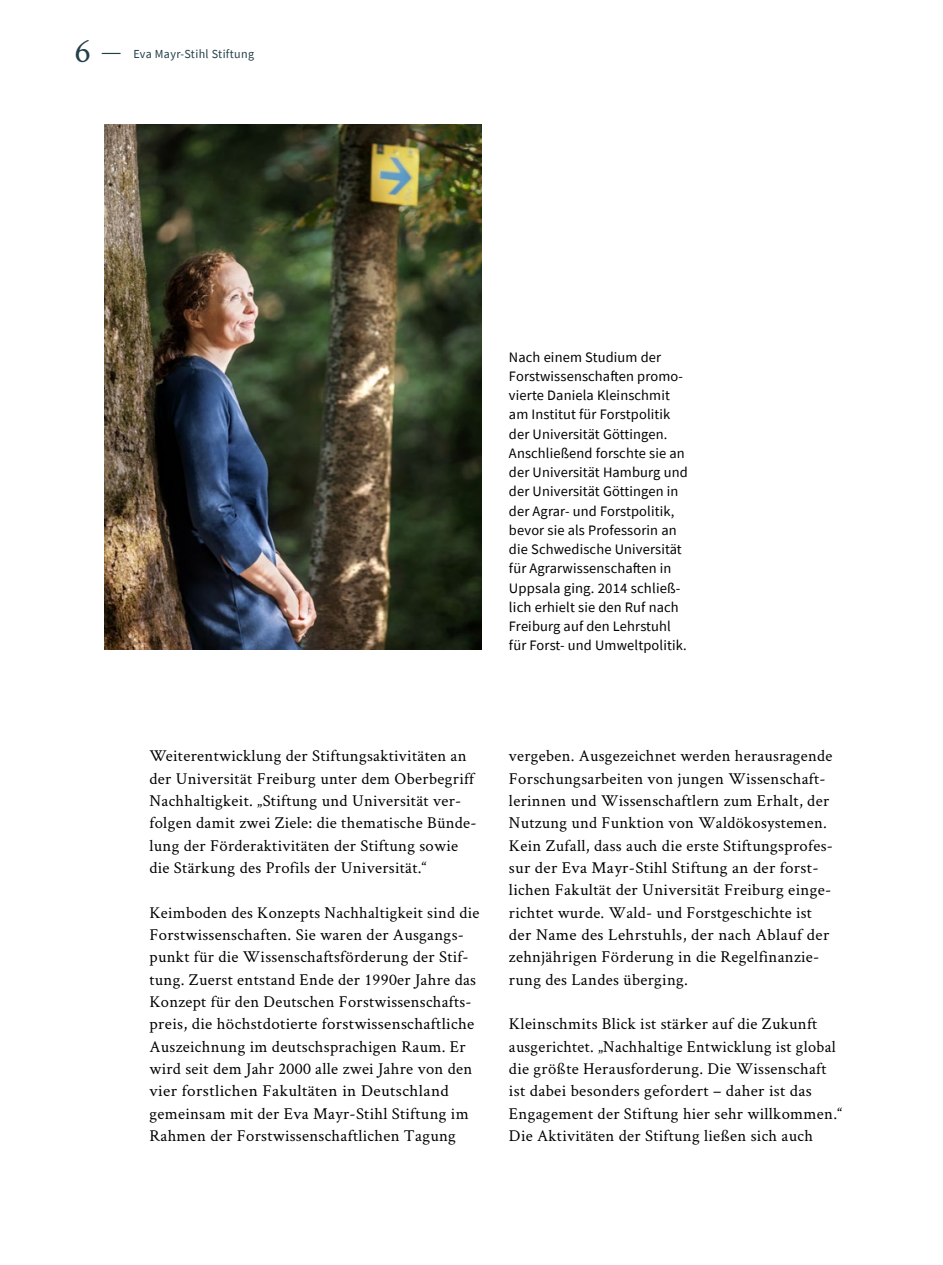
<style>
.page{position:relative;width:943px;height:1265px;background:#fff}
.page>*{position:absolute;margin:0;border:0;box-sizing:border-box;transform-origin:0 0}
.EMS_Crimson_9_5_12_C{font:16.62px/22.4px "Crimson Text";letter-spacing:.02em;color:#000}
.EMS_SourceSansPro_8{font:14.35px/19.2px "Source Sans Pro";letter-spacing:.01em;color:#000}
.t1{font:12.25px "Source Sans Pro";letter-spacing:.03em;color:#233f48}
.s1{font-family:"Crimson Text";font-size:35px}
.s2{font-family:"Crimson Text";font-size:19.25px}
</style>
<div class="page">
<img style="left:104px;top:124px;width:377px;height:526px">
<p class="t1" style="left:74px;top:46px;width:181px"><span class="s1">6</span> <span class="s2">―</span> Eva Mayr-Stihl Stiftung</p>
<p class="EMS_SourceSansPro_8" style="left:509px;top:347px;width:180px">Nach einem Studium der<br>Forstwissenschaften promo&shy;vierte Daniela Kleinschmit am Institut für Forstpolitik der Universität Göttingen.<br>Anschließend forschte sie an der Universität Hamburg und der Universität Göttingen in der Agrar- und Forstpolitik, bevor sie als Professorin an die Schwedische Universität für Agrarwissenschaften in<br>Uppsala ging. 2014 schließ&shy;lich erhielt sie den Ruf nach<br>Freiburg auf den Lehrstuhl für Forst- und Umweltpolitik.</p>
<p class="EMS_Crimson_9_5_12_C" style="left:149px;top:744px;width:329px">Weiterentwicklung der Stiftungsaktivitäten an der Universität Freiburg unter dem Oberbegriff Nachhaltigkeit. „Stiftung und Universität ver&shy;folgen damit zwei Ziele: die thematische Bünde&shy;lung der Förderaktivitäten der Stiftung sowie die Stärkung des Profils der Universität.“</p>
<p class="EMS_Crimson_9_5_12_C" style="left:149px;top:901px;width:331px">Keimboden des Konzepts Nachhaltigkeit sind die Forstwissenschaften. Sie waren der Ausgangs&shy;punkt für die Wissenschaftsförderung der Stif&shy;tung. Zuerst entstand Ende der 1990er Jahre das Konzept für den Deutschen Forstwissenschafts&shy;preis, die höchstdotierte forstwissenschaftliche Auszeichnung im deutschsprachigen Raum. Er wird seit dem Jahr 2000 alle zwei Jahre von den vier forstlichen Fakultäten in Deutschland gemeinsam mit der Eva Mayr-Stihl Stiftung im Rahmen der Forstwissenschaftlichen Tagung</p>
<p class="EMS_Crimson_9_5_12_C" style="left:509px;top:744px;width:325px">vergeben. Ausgezeichnet werden herausragende Forschungsarbeiten von jungen Wissenschaft&shy;lerinnen und Wissenschaftlern zum Erhalt, der Nutzung und Funktion von Waldökosystemen.<br>Kein Zufall, dass auch die erste Stiftungsprofes&shy;sur der Eva Mayr-Stihl Stiftung an der forst&shy;lichen Fakultät der Universität Freiburg einge&shy;richtet wurde. Wald- und Forstgeschichte ist der Name des Lehrstuhls, der nach Ablauf der zehnjährigen Förderung in die Regelfinanzie&shy;rung des Landes überging.</p>
<p class="EMS_Crimson_9_5_12_C" style="left:509px;top:1012px;width:335px">Kleinschmits Blick ist stärker auf die Zukunft ausgerichtet. „Nachhaltige Entwicklung ist global die größte Herausforderung. Die Wissenschaft ist dabei besonders gefordert – daher ist das Engagement der Stiftung hier sehr willkommen.“ Die Aktivitäten der Stiftung ließen sich auch</p>
</div>
